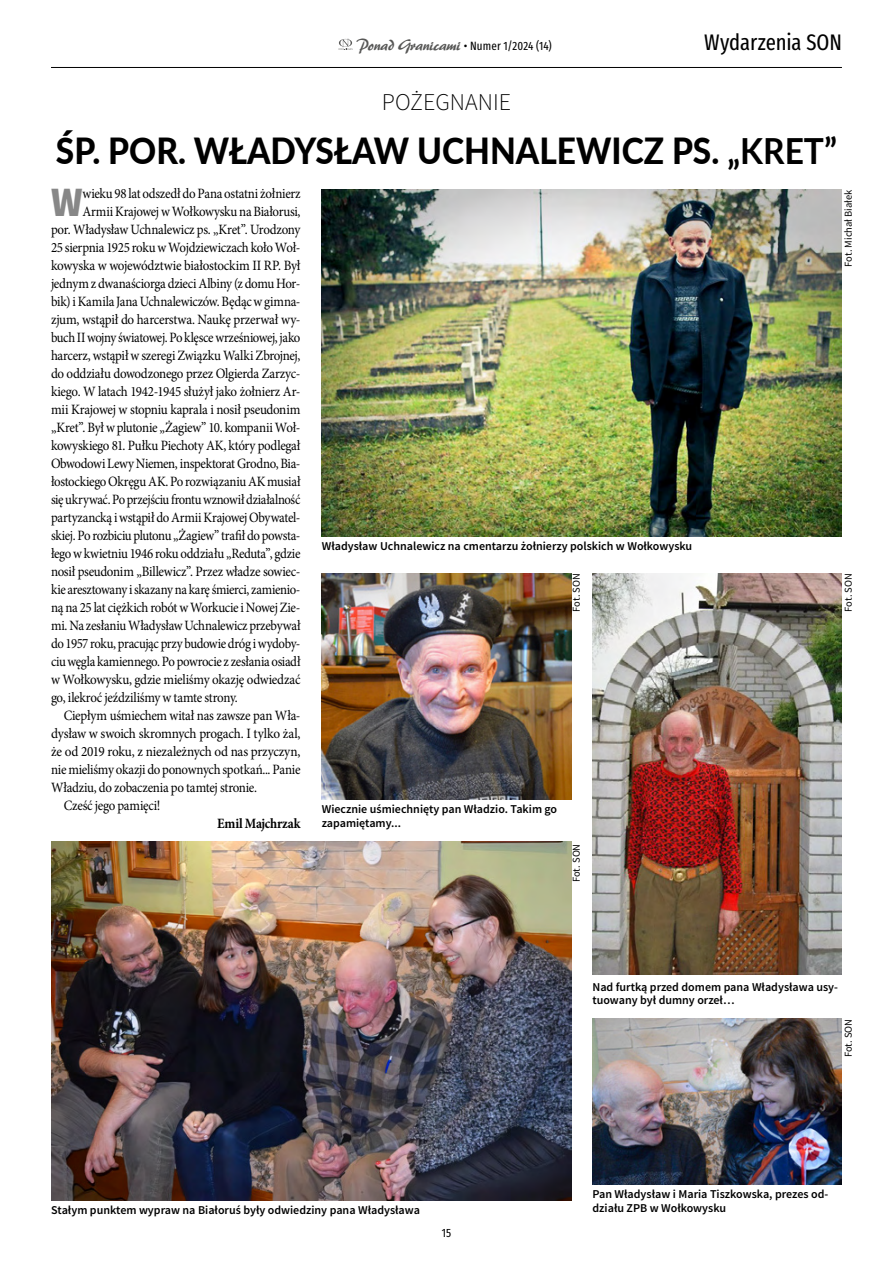
<style>
.page{position:relative;width:893px;height:1263px;background:#fff}
.page>*{position:absolute;margin:0;border:0;box-sizing:border-box;transform-origin:0 0}
.t1{font:900 42px "Source Sans Pro";color:#878787;scale:.91 1}
.t2{font:800 36px "Lato";color:#000;scale:.93 1}
.t3{font:300 24px "Source Sans Pro";color:#000}
.t4{font:22.5px "Fira Sans Compressed";letter-spacing:-.005em;color:#000}
.t5{font:14.25px "Minion Pro";letter-spacing:-.025em;color:#000;scale:.91 1}
.t6{font:14.25px "Minion Pro";letter-spacing:-.025em;color:#000;scale:.9 1}
.t7{font:14.25px "Minion Pro";letter-spacing:-.025em;color:#000;scale:.92 1}
.t8{font:14.25px "Minion Pro";letter-spacing:-.025em;color:#000;scale:.93 1}
.t9{font:14.25px "Minion Pro";letter-spacing:-.025em;color:#000;scale:.89 1}
.t10{font:700 14.25px "Minion Pro";letter-spacing:-.015em;color:#000;scale:.91 1}
.t11{font:600 12px/13.5px "Source Sans Pro";color:#000}
.t12{font:12px "Fira Sans Compressed";letter-spacing:.01em;color:#000}
.t13{font:10.5px "Source Sans Pro";color:#000}
.s1{font-family:"Brush One EFN";font-size:16.5px;color:#575756}
.s2{font-weight:700}
</style>
<div class="page">
<img style="left:322px;top:189px;width:520px;height:347px">
<img style="left:322px;top:573px;width:249px;height:226px">
<img style="left:51px;top:842px;width:520px;height:358px">
<img style="left:592px;top:573px;width:250px;height:401px">
<img style="left:592px;top:1019px;width:250px;height:166px">
<hr style="left:51px;top:67px;width:791px;height:1px;background:#000">
<svg style="left:338px;top:39px;width:15px;height:11px"></svg>
<p class="t12" style="left:356px;top:36px;width:197px"><span class="s1">Ponad Granicami</span> • Numer 1/2024 (14)</p>
<h3 class="t4" style="left:704px;top:25px;width:139px">Wydarzenia SON</h3>
<h3 class="t3" style="left:382px;top:86px;width:131px">POŻEGNANIE</h3>
<h2 class="t2" style="left:56px;top:124px;width:841px">ŚP. POR. WŁADYSŁAW UCHNALEWICZ PS. <span class="s2">„KRET”</span></h2>
<h1 class="t1" style="left:51px;top:173px;width:36px">W</h1>
<p class="t5" style="left:82px;top:184px;width:241px">wieku 98 lat odszedł do Pana ostatni żołnierz</p>
<p class="t13" style="left:842px;top:267px;width:79px;rotate:-90deg">Fot. Michał Białek</p>
<p class="t5" style="left:82px;top:202px;width:241px">Armii Krajowej w Wołkowysku na Białorusi,</p>
<p class="t5" style="left:51px;top:220px;width:276px">por. Władysław Uchnalewicz ps. „Kret”. Urodzony</p>
<p class="t5" style="left:51px;top:238px;width:276px">25 sierpnia 1925 roku w Wojdziewiczach koło Woł-</p>
<p class="t7" style="left:51px;top:256px;width:273px">kowyska w województwie białostockim II RP. Był</p>
<p class="t5" style="left:51px;top:274px;width:276px">jednym z dwanaściorga dzieci Albiny (z domu Hor-</p>
<p class="t5" style="left:51px;top:292px;width:276px">bik) i Kamila Jana Uchnalewiczów. Będąc w gimna-</p>
<p class="t7" style="left:51px;top:310px;width:273px">zjum, wstąpił do harcerstwa. Naukę przerwał wy-</p>
<p class="t6" style="left:51px;top:328px;width:279px">buch II wojny światowej. Po klęsce wrześniowej, jako</p>
<p class="t5" style="left:51px;top:346px;width:276px">harcerz, wstąpił w szeregi Związku Walki Zbrojnej,</p>
<p class="t5" style="left:51px;top:364px;width:276px">do oddziału dowodzonego przez Olgierda Zarzyc-</p>
<p class="t5" style="left:51px;top:382px;width:276px">kiego. W latach 1942-1945 służył jako żołnierz Ar-</p>
<p class="t7" style="left:51px;top:400px;width:273px">mii Krajowej w stopniu kaprala i nosił pseudonim</p>
<p class="t5" style="left:51px;top:418px;width:276px">„Kret”. Był w plutonie „Żagiew” 10. kompanii Woł-</p>
<p class="t5" style="left:51px;top:436px;width:276px">kowyskiego 81. Pułku Piechoty AK, który podlegał</p>
<p class="t6" style="left:51px;top:454px;width:279px">Obwodowi Lewy Niemen, inspektorat Grodno, Bia-</p>
<p class="t6" style="left:51px;top:472px;width:279px">łostockiego Okręgu AK. Po rozwiązaniu AK musiał</p>
<p class="t9" style="left:51px;top:490px;width:282px">się ukrywać. Po przejściu frontu wznowił działalność</p>
<p class="t6" style="left:51px;top:508px;width:279px">partyzancką i wstąpił do Armii Krajowej Obywatel-</p>
<p class="t6" style="left:51px;top:526px;width:279px">skiej. Po rozbiciu plutonu „Żagiew” trafił do powsta-</p>
<p class="t5" style="left:51px;top:544px;width:276px">łego w kwietniu 1946 roku oddziału „Reduta”, gdzie</p>
<p class="t5" style="left:51px;top:562px;width:276px">nosił pseudonim „Billewicz”. Przez władze sowiec-</p>
<p class="t6" style="left:51px;top:580px;width:279px">kie aresztowany i skazany na karę śmierci, zamienio-</p>
<p class="t5" style="left:51px;top:598px;width:276px">ną na 25 lat ciężkich robót w Workucie i Nowej Zie-</p>
<p class="t6" style="left:51px;top:616px;width:279px">mi. Na zesłaniu Władysław Uchnalewicz przebywał</p>
<p class="t6" style="left:51px;top:634px;width:279px">do 1957 roku, pracując przy budowie dróg i wydoby-</p>
<p class="t6" style="left:51px;top:652px;width:279px">ciu węgla kamiennego. Po powrocie z zesłania osiadł</p>
<p class="t7" style="left:51px;top:670px;width:273px">w Wołkowysku, gdzie mieliśmy okazję odwiedzać</p>
<p class="t5" style="left:51px;top:688px;width:207px">go, ilekroć jeździliśmy w tamte strony.</p>
<p class="t5" style="left:64px;top:706px;width:262px">Ciepłym uśmiechem witał nas zawsze pan Wła-</p>
<p class="t8" style="left:51px;top:724px;width:270px">dysław w swoich skromnych progach. I tylko żal,</p>
<p class="t8" style="left:51px;top:742px;width:270px">że od 2019 roku, z niezależnych od nas przyczyn,</p>
<p class="t5" style="left:51px;top:760px;width:276px">nie mieliśmy okazji do ponownych spotkań... Panie</p>
<p class="t5" style="left:51px;top:778px;width:228px">Władziu, do zobaczenia po tamtej stronie.</p>
<p class="t5" style="left:64px;top:796px;width:108px">Cześć jego pamięci!</p>
<p class="t10" style="left:217px;top:813px;width:93px">Emil Majchrzak</p>
<p class="t11" style="left:322px;top:539px;width:372px">Władysław Uchnalewicz na cmentarzu żołnierzy polskich w Wołkowysku</p>
<p class="t13" style="left:570px;top:612px;width:40px;rotate:-90deg">Fot. SON</p>
<p class="t13" style="left:842px;top:612px;width:40px;rotate:-90deg">Fot. SON</p>
<p class="t11" style="left:322px;top:803px;width:237px">Wiecznie uśmiechnięty pan Władzio. Takim go zapamiętamy...</p>
<p class="t13" style="left:570px;top:882px;width:40px;rotate:-90deg">Fot. SON</p>
<p class="t11" style="left:592px;top:980px;width:247px">Nad furtką przed domem pana Władysława usy&shy;tuowany był dumny orzeł…</p>
<p class="t13" style="left:842px;top:1057px;width:40px;rotate:-90deg">Fot. SON</p>
<p class="t11" style="left:592px;top:1188px;width:237px">Pan Władysław i Maria Tiszkowska, prezes od-</p>
<p class="t11" style="left:51px;top:1204px;width:370px">Stałym punktem wypraw na Białoruś były odwiedziny pana Władysława</p>
<p class="t11" style="left:592px;top:1201px;width:135px">działu ZPB w Wołkowysku</p>
<p class="t12" style="left:442px;top:1223px;width:11px">15</p>
</div>
